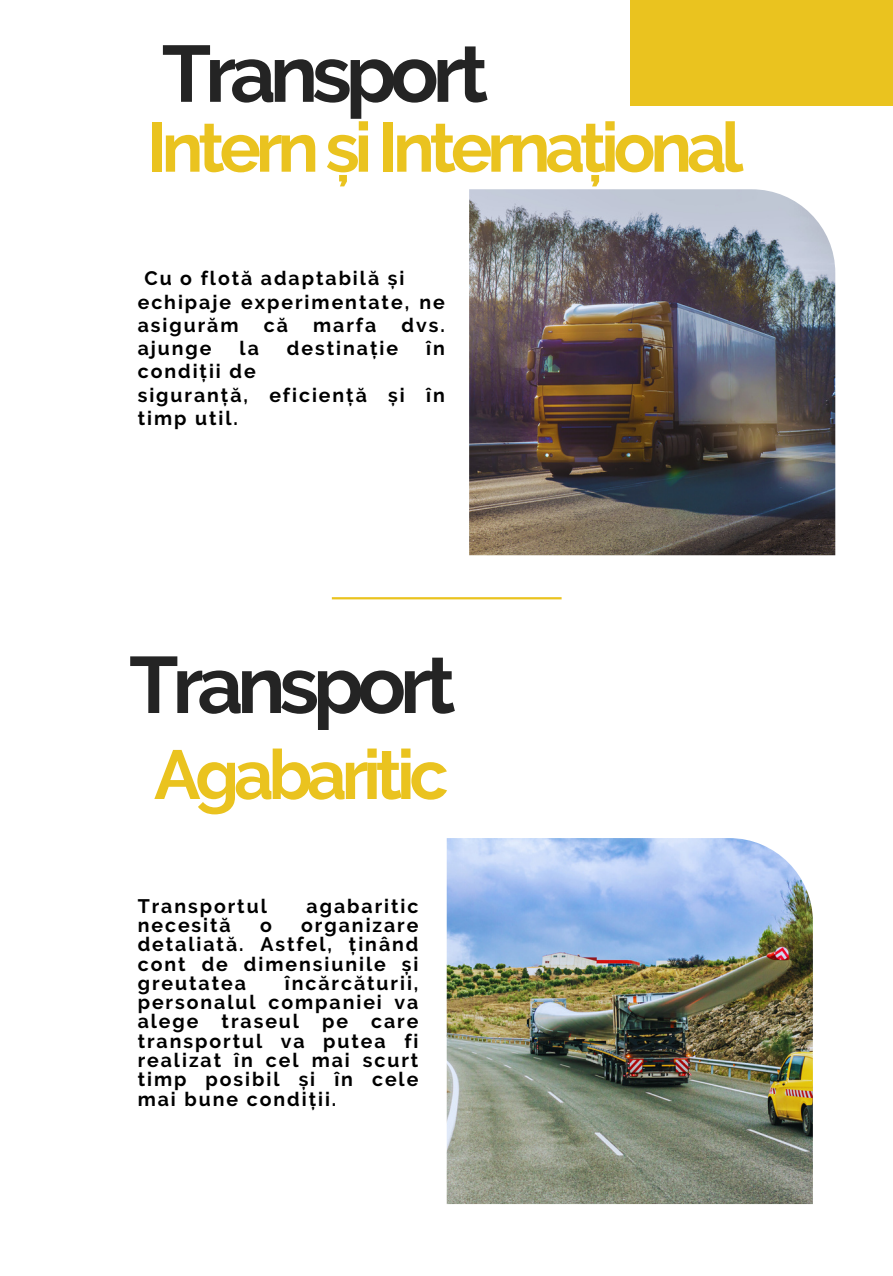
<style>
.page{position:relative;width:893px;height:1276px;background:#fff}
.page>*{position:absolute;margin:0;border:0;box-sizing:border-box;transform-origin:0 0}
.t1{font:700 79.8px "Raleway";letter-spacing:-.075em;color:#242424}
.t2{font:700 69.15px "Raleway";letter-spacing:-.075em;color:#eac31f}
.t3{font:700 19.5px/19.2px "Raleway";letter-spacing:.1em;color:#000}
</style>
<div class="page">
<img style="left:469px;top:189px;width:366px;height:366px">
<img style="left:446px;top:838px;width:366px;height:366px">
<hr style="left:332px;top:597px;width:229px;height:2px;background:#eac31f">
<div style="left:629px;top:0;width:263px;height:106px;background:#eac31f"></div>
<p class="t1" style="left:162px;top:27px;width:328px">Transport</p>
<p class="t2" style="left:147px;top:107px;width:597px">Intern și Internațional</p>
<p class="t3" style="left:144px;top:269px;width:261px">Cu o flotă adaptabilă și</p>
<p class="t3" style="left:138px;top:290px;width:308px;line-height:23.2px">echipaje experimentate, ne asigurăm</p>
<p class="t3" style="left:264px;top:315px;width:26px">că</p>
<p class="t3" style="left:313px;top:315px;width:65px">marfa</p>
<p class="t3" style="left:401px;top:315px;width:45px">dvs.</p>
<p class="t3" style="left:138px;top:339px;width:75px">ajunge</p>
<p class="t3" style="left:239px;top:339px;width:21px">la</p>
<p class="t3" style="left:287px;top:339px;width:112px">destinație</p>
<p class="t3" style="left:426px;top:339px;width:20px">în</p>
<p class="t3" style="left:138px;top:362px;width:119px">condiții de</p>
<p class="t3" style="left:138px;top:383px;width:308px;line-height:23.2px">siguranță, eficiență și în timp util.</p>
<p class="t1" style="left:129px;top:638px;width:328px">Transport</p>
<p class="t2" style="left:154px;top:734px;width:296px">Agabaritic</p>
<p class="t3" style="left:138px;top:896px;width:131px">Transportul</p>
<p class="t3" style="left:306px;top:896px;width:113px">agabaritic</p>
<p class="t3" style="left:138px;top:915px;width:95px">necesită</p>
<p class="t3" style="left:260px;top:915px;width:13px">o</p>
<p class="t3" style="left:138px;top:915px;width:282px;text-align:justify;text-indent:163px">organizare detaliată. Astfel, ținând cont de dimensiunile și greutatea</p>
<p class="t3" style="left:138px;top:973px;width:282px;text-align:justify;text-indent:147px">încărcăturii, personalul companiei va alege traseul pe care transportul va putea fi realizat în cel mai scurt timp posibil și în cele mai bune condiții.</p>
</div>
